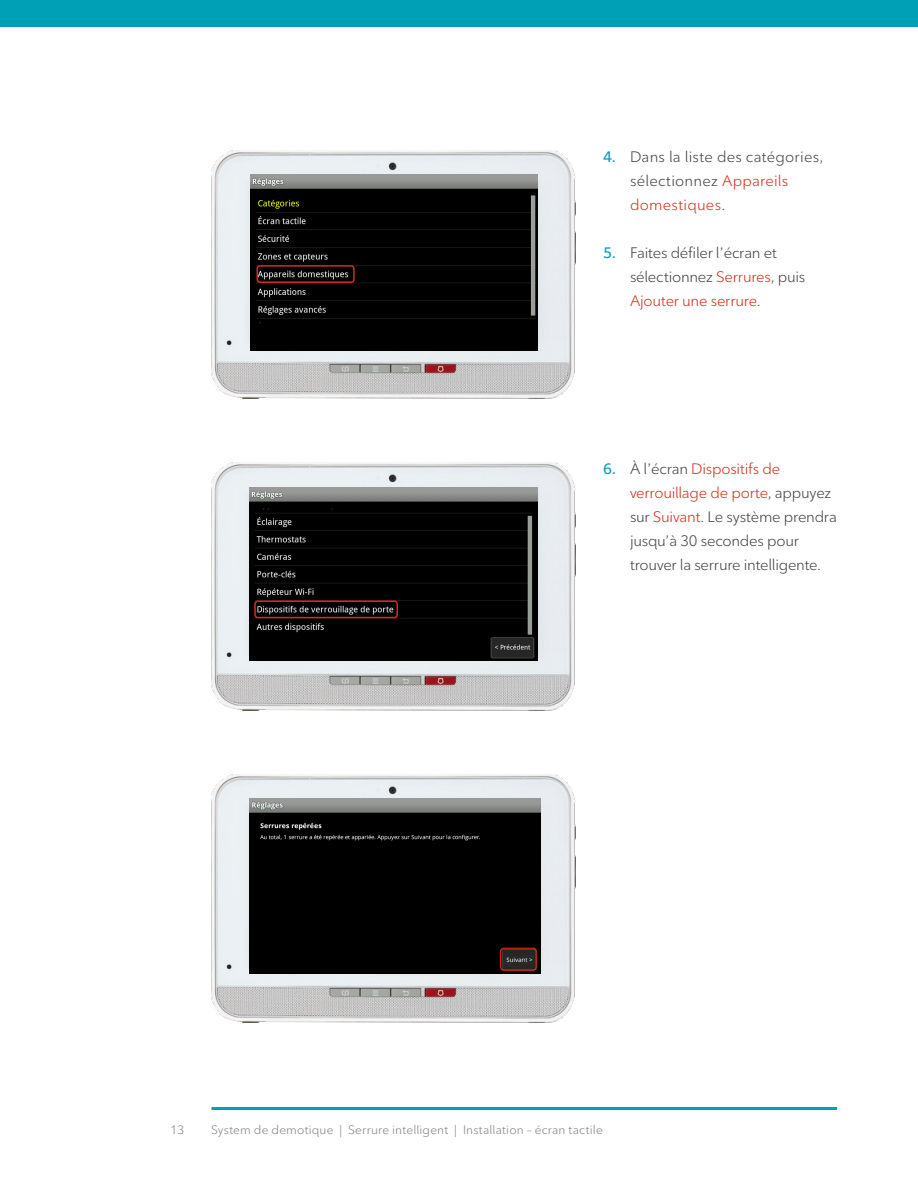
<style>
.page{position:relative;width:918px;height:1188px;background:#fff}
.page>*{position:absolute;margin:0;border:0;box-sizing:border-box;transform-origin:0 0}
.t1{font:15px/24px "Ted Next";letter-spacing:-.015em;color:#424142}
.t2{font:15px/24px "Ted Next";letter-spacing:.015em;color:#424142}
.t3{font:12px "Ted Next";letter-spacing:.015em;color:#808284}
.s1{font-weight:600;color:#00a0b7}
.s2{color:#da291c}
</style>
<div class="page">
<div style="left:0;top:0;width:918px;height:27px;background:#00a0b7"></div>
<img style="left:212px;top:462px;width:364px;height:249px">
<img style="left:212px;top:150px;width:364px;height:249px">
<hr style="left:212px;top:1107px;width:625px;height:3px;background:#00a0b7">
<img style="left:251px;top:175px;width:286px;height:175px">
<div style="left:257px;top:265px;width:98px;height:18px;border:2px solid #da291c;border-radius:3px"></div>
<img style="left:249px;top:487px;width:288px;height:173px">
<div style="left:254px;top:600px;width:144px;height:18px;border:2px solid #da291c;border-radius:3px"></div>
<img style="left:212px;top:774px;width:364px;height:249px">
<img style="left:249px;top:798px;width:292px;height:175px">
<div style="left:500px;top:948px;width:37px;height:23px;border:1px solid #da291c;border-radius:3px"></div>
<p class="t2" style="left:630px;top:144px;width:195px;text-indent:-27px"><span class="s1">4.</span> Dans la liste des catégories, sélectionnez <span class="s2">Appareils domestiques</span>.</p>
<p class="t1" style="left:630px;top:240px;width:177px;text-indent:-27px"><span class="s1">5.</span> Faites défiler l’écran et sélectionnez <span class="s2">Serrures</span>, puis<br><span class="s2">Ajouter une serrure</span>.</p>
<p class="t1" style="left:630px;top:456px;width:208px;text-indent:-27px"><span class="s1">6.</span> À l’écran <span class="s2">Dispositifs de verrouillage de porte</span>, appuyez sur <span class="s2">Suivant</span>. Le système prendra jusqu’à 30 secondes pour trouver la serrure intelligente.</p>
<p class="t3" style="left:171px;top:1123px;width:15px">13</p>
<p class="t3" style="left:211px;top:1123px;width:393px">System de demotique | Serrure intelligent | Installation – écran tactile</p>
</div>
